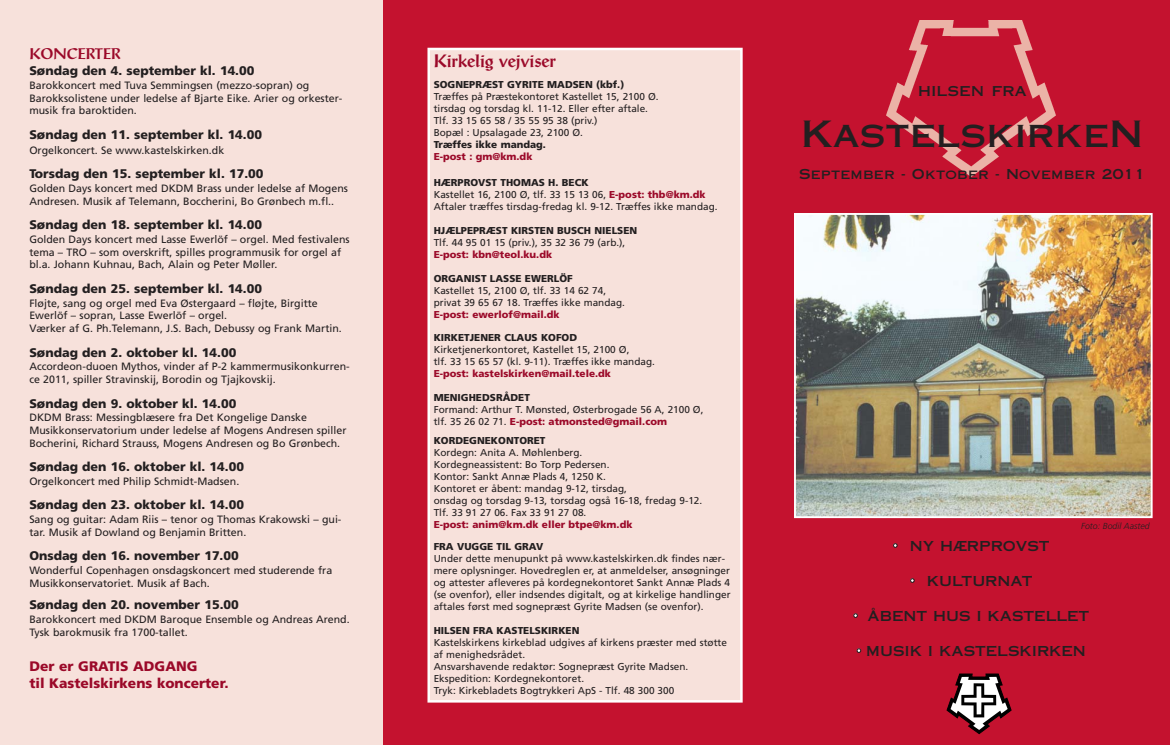
<style>
.page{position:relative;width:1170px;height:745px;background:#fff}
.page>*{position:absolute;margin:0;border:0;box-sizing:border-box;transform-origin:0 0}
.t1{font:36.25px "Copperplate Thirty One AB";color:#231f20}
.t2{font:700 17.5px "Post Antiqua";color:#9b0929}
.t3{font:16.25px "Copperplate Thirty One AB";color:#231f20}
.t4{font:700 15px "Post Antiqua";color:#9b0929}
.t5{font:13.75px "Copperplate Thirty One AB";color:#231f20}
.t6{font:900 13.75px/16.5px "Frutiger";color:#9b0929}
.t7{font:900 12.5px "Frutiger";color:#231f20}
.t8{font:10.62px/12.8px "Frutiger";color:#231f20}
.t9{font:10px/12px "Frutiger";color:#231f20}
.t10{font:900 10px "Frutiger";color:#231f20}
.t11{font:900 10px "Frutiger";color:#9b0929}
.t12{font:italic 300 8.75px "Frutiger";color:#231f20}
.s1{font-weight:900}
.s2{font-weight:900;color:#9b0929}
.s3{font-size:10px;color:#fff}
</style>
<div class="page">
<div style="left:382px;top:0;width:787px;height:744px;background:#c4122f"></div>
<img style="left:886px;top:20px;width:168px;height:156px">
<img style="left:797px;top:216px;width:352px;height:298px">
<div style="left:794px;top:213px;width:358px;height:304px;border:2px solid #fff"></div>
<svg style="left:946px;top:673px;width:65px;height:61px"></svg>
<div style="left:428px;top:49px;width:313px;height:651px;background:#f7e1db"></div>
<div style="left:427px;top:48px;width:315px;height:654px;border:2px solid #fff"></div>
<div style="left:0;top:0;width:382px;height:744px;background:#f7e1db"></div>
<h3 class="t4" style="left:29px;top:48px;width:93px">KONCERTER</h3>
<p class="t7" style="left:29px;top:66px;width:226px">Søndag den 4. september kl. 14.00</p>
<p class="t8" style="left:29px;top:79px;width:314px">Barokkoncert med Tuva Semmingsen (mezzo-sopran) og<br>Barokksolistene under ledelse af Bjarte Eike. Arier og orkester&shy;musik fra baroktiden.</p>
<p class="t7" style="left:29px;top:129px;width:234px">Søndag den 11. september kl. 14.00</p>
<p class="t8" style="left:29px;top:144px;width:196px">Orgelkoncert. Se www.kastelskirken.dk</p>
<p class="t7" style="left:29px;top:169px;width:236px">Torsdag den 15. september kl. 17.00</p>
<p class="t8" style="left:29px;top:182px;width:320px">Golden Days koncert med DKDM Brass under ledelse af Mogens<br>Andresen. Musik af Telemann, Boccherini, Bo Grønbech m.fl..</p>
<p class="t7" style="left:29px;top:220px;width:234px">Søndag den 18. september kl. 14.00</p>
<p class="t8" style="left:29px;top:233px;width:322px">Golden Days koncert med Lasse Ewerlöf – orgel. Med festivalens tema – TRO – som overskrift, spilles programmusik for orgel af bl.a. Johann Kuhnau, Bach, Alain og Peter Møller.</p>
<p class="t7" style="left:29px;top:283px;width:234px">Søndag den 25. september kl. 14.00</p>
<p class="t8" style="left:29px;top:297px;width:314px">Fløjte, sang og orgel med Eva Østergaard – fløjte, Birgitte<br>Ewerlöf – sopran, Lasse Ewerlöf – orgel.<br>Værker af G. Ph.Telemann, J.S. Bach, Debussy og Frank Martin.</p>
<p class="t7" style="left:29px;top:347px;width:208px">Søndag den 2. oktober kl. 14.00</p>
<p class="t8" style="left:29px;top:361px;width:322px">Accordeon-duoen Mythos, vinder af P-2 kammermusikonkurren&shy;ce 2011, spiller Stravinskij, Borodin og Tjajkovskij.</p>
<p class="t7" style="left:29px;top:398px;width:208px">Søndag den 9. oktober kl. 14.00</p>
<p class="t8" style="left:29px;top:411px;width:318px">DKDM Brass: Messingblæsere fra Det Kongelige Danske<br>Musikkonservatorium under ledelse af Mogens Andresen spiller<br>Bocherini, Richard Strauss, Mogens Andresen og Bo Grønbech.</p>
<p class="t7" style="left:29px;top:461px;width:216px">Søndag den 16. oktober kl. 14.00</p>
<p class="t8" style="left:29px;top:475px;width:211px">Orgelkoncert med Philip Schmidt-Madsen.</p>
<p class="t7" style="left:29px;top:499px;width:216px">Søndag den 23. oktober kl. 14.00</p>
<p class="t8" style="left:29px;top:513px;width:313px">Sang og guitar: Adam Riis – tenor og Thomas Krakowski – gui&shy;tar. Musik af Dowland og Benjamin Britten.</p>
<p class="t7" style="left:29px;top:550px;width:211px">Onsdag den 16. november 17.00</p>
<p class="t8" style="left:29px;top:564px;width:304px">Wonderful Copenhagen onsdagskoncert med studerende fra<br>Musikkonservatoriet. Musik af Bach.</p>
<p class="t7" style="left:29px;top:599px;width:211px">Søndag den 20. november 15.00</p>
<p class="t8" style="left:29px;top:613px;width:322px">Barokkoncert med DKDM Baroque Ensemble og Andreas Arend.<br>Tysk barokmusik fra 1700-tallet.</p>
<h3 class="t6" style="left:29px;top:659px;width:201px">Der er GRATIS ADGANG<br>til Kastelskirkens koncerter.</h3>
<h2 class="t2" style="left:433px;top:54px;width:124px">Kirkelig vejviser</h2>
<p class="t10" style="left:433px;top:80px;width:192px">SOGNEPRÆST GYRITE MADSEN (kbf.)</p>
<p class="t9" style="left:433px;top:91px;width:226px">Træffes på Præstekontoret Kastellet 15, 2100 Ø. tirsdag og torsdag kl. 11-12. Eller efter aftale.<br>Tlf. 33 15 65 58 / 35 55 95 38 (priv.)<br>Bopæl : Upsalagade 23, 2100 Ø.</p>
<p class="t10" style="left:433px;top:140px;width:114px">Træffes ikke mandag.</p>
<p class="t11" style="left:433px;top:152px;width:100px">E-post : gm@km.dk</p>
<p class="t9" style="left:433px;top:177px;width:285px"><span class="s1">HÆRPROVST THOMAS H. BECK<br></span>Kastellet 16, 2100 Ø, tlf. 33 15 13 06, <span class="s2">E-post: thb@km.dk<br></span>Aftaler træffes tirsdag-fredag kl. 9-12. Træffes ikke mandag.</p>
<p class="t10" style="left:433px;top:226px;width:205px">HJÆLPEPRÆST KIRSTEN BUSCH NIELSEN</p>
<p class="t9" style="left:433px;top:237px;width:193px">Tlf. 44 95 01 15 (priv.), 35 32 36 79 (arb.),</p>
<p class="t11" style="left:433px;top:250px;width:120px">E-post: kbn@teol.ku.dk</p>
<p class="t10" style="left:433px;top:274px;width:140px">ORGANIST LASSE EWERLÖF</p>
<p class="t9" style="left:433px;top:285px;width:193px">Kastellet 15, 2100 Ø, tlf. 33 14 62 74, privat 39 65 67 18. Træffes ikke mandag.</p>
<p class="t11" style="left:433px;top:310px;width:127px">E-post: ewerlof@mail.dk</p>
<p class="t10" style="left:433px;top:333px;width:145px">KIRKETJENER CLAUS KOFOD</p>
<p class="t9" style="left:433px;top:344px;width:223px">Kirketjenerkontoret, Kastellet 15, 2100 Ø,<br>tlf. 33 15 65 57 (kl. 9-11). Træffes ikke mandag.</p>
<p class="t11" style="left:433px;top:369px;width:179px">E-post: kastelskirken@mail.tele.dk</p>
<p class="t10" style="left:433px;top:393px;width:98px">MENIGHEDSRÅDET</p>
<p class="t9" style="left:433px;top:403px;width:271px">Formand: Arthur T. Mønsted, Østerbrogade 56 A, 2100 Ø, tlf. 35 26 02 71. <span class="s2">E-post: atmonsted@gmail.com</span></p>
<p class="t10" style="left:433px;top:436px;width:113px">KORDEGNEKONTORET</p>
<p class="t9" style="left:433px;top:447px;width:270px">Kordegn: Anita A. Møhlenberg.<br>Kordegneassistent: Bo Torp Pedersen.<br>Kontor: Sankt Annæ Plads 4, 1250 K.<br>Kontoret er åbent: mandag 9-12, tirsdag,<br>onsdag og torsdag 9-13, torsdag også 16-18, fredag 9-12.<br>Tlf. 33 91 27 06. Fax 33 91 27 08.</p>
<p class="t11" style="left:433px;top:520px;width:200px">E-post: anim@km.dk eller btpe@km.dk</p>
<p class="t10" style="left:433px;top:542px;width:111px">FRA VUGGE TIL GRAV</p>
<p class="t9" style="left:433px;top:553px;width:298px">Under dette menupunkt på www.kastelskirken.dk findes nær&shy;mere oplysninger. Hovedreglen er, at anmeldelser, ansøgninger og attester afleveres på kordegnekontoret Sankt Annæ Plads 4 (se ovenfor), eller indsendes digitalt, og at kirkelige handlinger aftales først med sognepræst Gyrite Madsen (se ovenfor).</p>
<p class="t10" style="left:433px;top:626px;width:147px">HILSEN FRA KASTELSKIRKEN</p>
<p class="t9" style="left:433px;top:636px;width:295px">Kastelskirkens kirkeblad udgives af kirkens præster med støtte af menighedsrådet.<br>Ansvarshavende redaktør: Sognepræst Gyrite Madsen.<br>Ekspedition: Kordegnekontoret.<br>Tryk: Kirkebladets Bogtrykkeri ApS - Tlf. 48 300 300</p>
<h3 class="t3" style="left:917px;top:81px;width:110px">hilsen fra</h3>
<h1 class="t1" style="left:800px;top:113px;width:344px">KastelskirkeN</h1>
<h3 class="t5" style="left:799px;top:166px;width:347px">September - Oktober - November 2011</h3>
<p class="t12" style="left:1081px;top:521px;width:70px">Foto: Bodil Aasted</p>
<h3 class="t5" style="left:892px;top:538px;width:158px"><span class="s3">•</span> NY HÆRPROVST</h3>
<h3 class="t5" style="left:909px;top:573px;width:124px"><span class="s3">•</span> KULTURNAT</h3>
<h3 class="t5" style="left:853px;top:608px;width:238px"><span class="s3">•</span> ÅBENT HUS I KASTELLET</h3>
<h3 class="t5" style="left:856px;top:643px;width:231px"><span class="s3">•</span> MUSIK I KASTELSKIRKEN</h3>
</div>
